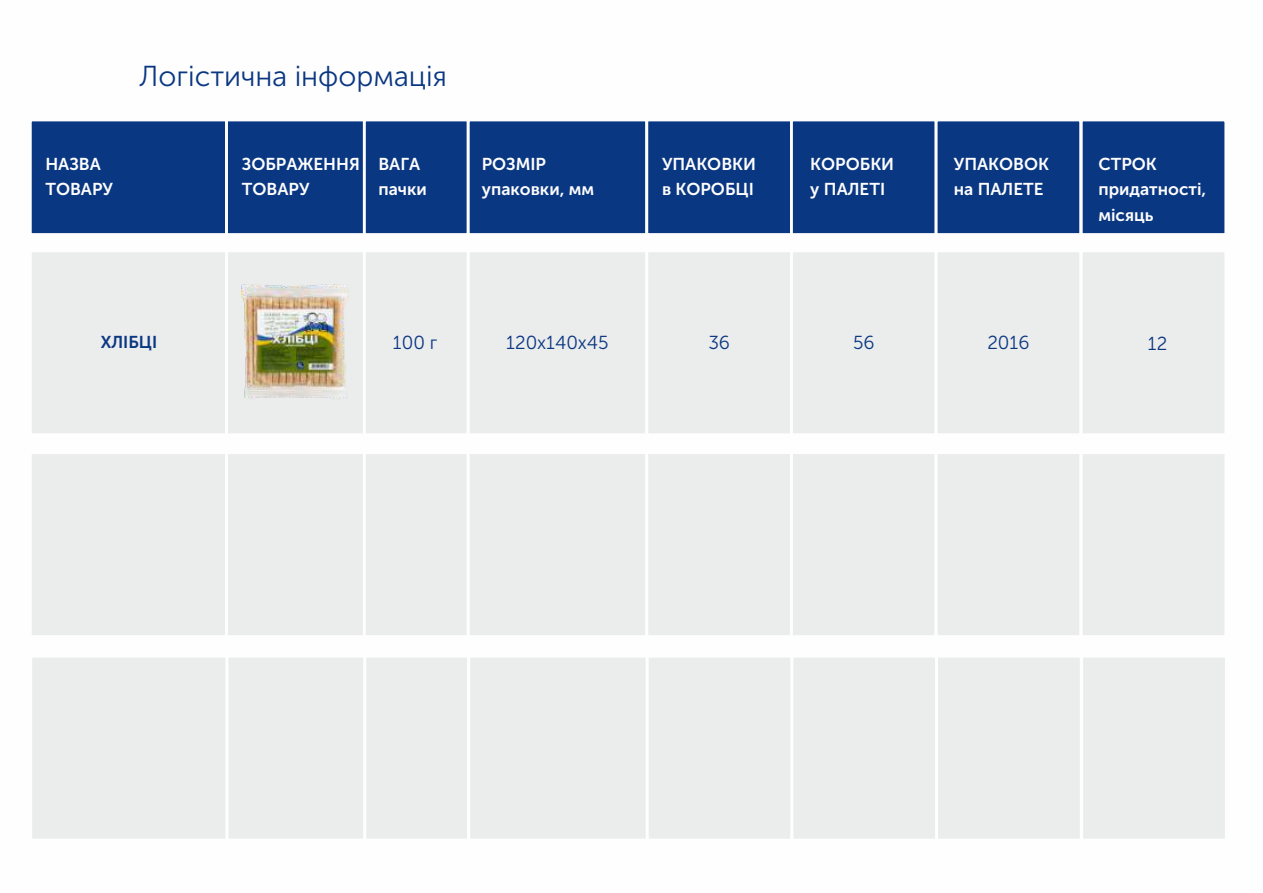
<style>
.page{position:relative;width:1263px;height:893px;background:#fff}
.page>*{position:absolute;margin:0;border:0;box-sizing:border-box;transform-origin:0 0}
.t1{font:28.8px "Museo Sans Cyrl 300";color:#0a3782}
.t2{font:18.75px "Museo Sans Cyrl 300";color:#0a3782}
.t3{font:17.1px/25.7px "Museo Sans Cyrl 700";color:#fefefe}
.t4{font:17.1px "Museo Sans Cyrl 700";color:#0a3782}
</style>
<div class="page">
<div style="left:31px;top:121px;width:1194px;height:113px;background:#0a3782"></div>
<div style="left:32px;top:252px;width:1192px;height:181px;background:#ebecec"></div>
<div style="left:32px;top:454px;width:1192px;height:181px;background:#ebecec"></div>
<div style="left:32px;top:658px;width:1193px;height:181px;background:#ebecec"></div>
<img style="left:232px;top:279px;width:127px;height:127px">
<h1 class="t1" style="left:139px;top:64px;width:309px">Логістична інформація</h1>
<p class="t3" style="left:45px;top:152px;width:69px">НАЗВА<br>ТОВАРУ</p>
<p class="t3" style="left:242px;top:152px;width:120px">ЗОБРАЖЕННЯ<br>ТОВАРУ</p>
<p class="t3" style="left:378px;top:152px;width:50px">ВАГА пачки</p>
<p class="t3" style="left:482px;top:152px;width:114px">РОЗМІР упаковки, мм</p>
<p class="t3" style="left:662px;top:152px;width:95px">УПАКОВКИ в КОРОБЦІ</p>
<p class="t3" style="left:810px;top:152px;width:85px">КОРОБКИ у ПАЛЕТІ</p>
<p class="t3" style="left:1098px;top:152px;width:109px">CТРОК придатності, місяць</p>
<p class="t3" style="left:954px;top:152px;width:97px">УПАКОВОК на ПАЛЕТЕ</p>
<p class="t4" style="left:101px;top:335px;width:58px">ХЛІБЦІ</p>
<p class="t2" style="left:393px;top:335px;width:46px">100 г</p>
<p class="t2" style="left:1148px;top:335px;width:21px">12</p>
<p class="t2" style="left:506px;top:335px;width:104px">120x140x45</p>
<p class="t2" style="left:708px;top:335px;width:23px">36</p>
<p class="t2" style="left:853px;top:335px;width:23px">56</p>
<p class="t2" style="left:987px;top:335px;width:44px">2016</p>
</div>
